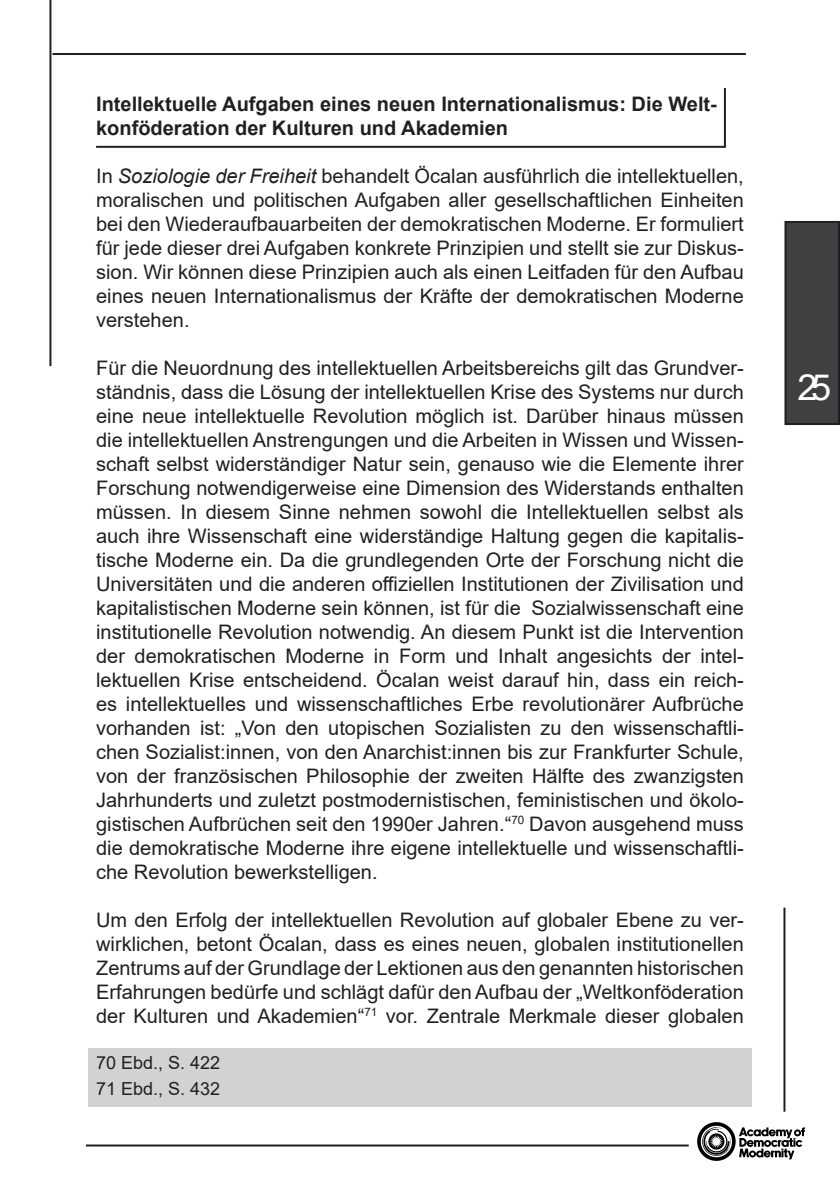
<style>
.page{position:relative;width:840px;height:1191px;background:#fff}
.page>*{position:absolute;margin:0;border:0;box-sizing:border-box;transform-origin:0 0}
.t1{font:36px "Arial";color:#fff}
.t2{font:20px/24px "Arial";color:#231f20;text-align:justify}
.Titles{font:700 20px/24px "Arial";color:#231f20}
.Footnote{font:18px "Arial";color:#231f20}
.s1{font-style:italic}
</style>
<div class="page">
<div style="left:785px;top:222px;width:53px;height:202px;background:#413f41"></div>
<div style="left:784px;top:221px;width:55px;height:204px;border:2px solid #231f20"></div>
<img style="left:697px;top:1111px;width:108px;height:50px">
<hr style="left:52px;top:53px;width:693px;height:2px;background:#231f20">
<hr style="left:49px;top:0;width:2px;height:366px;background:#231f20">
<hr style="left:86px;top:1144px;width:602px;height:2px;background:#231f20">
<hr style="left:783px;top:907px;width:2px;height:204px;background:#231f20">
<svg style="left:96px;top:88px;width:630px;height:60px"></svg>
<div style="left:88px;top:1048px;width:663px;height:33px;background:#d1d2d4"></div>
<div style="left:88px;top:1073px;width:663px;height:33px;background:#d1d2d4"></div>
<p class="Titles" style="left:96px;top:92px;width:622px">Intellektuelle Aufgaben eines neuen Internationalismus: Die Welt&shy;konföderation der Kulturen und Akademien</p>
<p class="t2" style="left:96px;top:163px;width:649px">In <span class="s1">Soziologie der Freiheit</span> behandelt Öcalan ausführlich die intellektuellen, moralischen und politischen Aufgaben aller gesellschaftlichen Einheiten bei den Wiederaufbauarbeiten der demokratischen Moderne. Er formuliert für jede dieser drei Aufgaben konkrete Prinzipien und stellt sie zur Diskus&shy;sion. Wir können diese Prinzipien auch als einen Leitfaden für den Aufbau eines neuen Internationalismus der Kräfte der demokratischen Moderne verstehen.</p>
<p class="t2" style="left:96px;top:355px;width:649px">Für die Neuordnung des intellektuellen Arbeitsbereichs gilt das Grundver&shy;ständnis, dass die Lösung der intellektuellen Krise des Systems nur durch eine neue intellektuelle Revolution möglich ist. Darüber hinaus müssen die intellektuellen Anstrengungen und die Arbeiten in Wissen und Wissen&shy;schaft selbst widerständiger Natur sein, genauso wie die Elemente ihrer Forschung notwendigerweise eine Dimension des Widerstands enthalten müssen. In diesem Sinne nehmen sowohl die Intellektuellen selbst als auch ihre Wissenschaft eine widerständige Haltung gegen die kapitalis&shy;tische Moderne ein. Da die grundlegenden Orte der Forschung nicht die Universitäten und die anderen offiziellen Institutionen der Zivilisation und kapitalistischen Moderne sein können, ist für die Sozialwissenschaft eine institutionelle Revolution notwendig. An diesem Punkt ist die Intervention der demokratischen Moderne in Form und Inhalt angesichts der intel&shy;lektuellen Krise entscheidend. Öcalan weist darauf hin, dass ein reich&shy;es intellektuelles und wissenschaftliches Erbe revolutionärer Aufbrüche vorhanden ist: „Von den utopischen Sozialisten zu den wissenschaftli&shy;chen Sozialist:innen, von den Anarchist:innen bis zur Frankfurter Schule, von der französischen Philosophie der zweiten Hälfte des zwanzigsten Jahrhunderts und zuletzt postmodernistischen, feministischen und ökolo&shy;gistischen Aufbrüchen seit den 1990er Jahren.“<sup>70</sup> Davon ausgehend muss die demokratische Moderne ihre eigene intellektuelle und wissenschaftli&shy;che Revolution bewerkstelligen.</p>
<p class="t2" style="left:96px;top:907px;width:649px">Um den Erfolg der intellektuellen Revolution auf globaler Ebene zu ver&shy;wirklichen, betont Öcalan, dass es eines neuen, globalen institutionellen Zentrums auf der Grundlage der Lektionen aus den genannten historischen Erfahrungen bedürfe und schlägt dafür den Aufbau der „Weltkonföderation der Kulturen und Akademien“<sup>71</sup> vor. Zentrale Merkmale dieser globalen</p>
<p class="Footnote" style="left:96px;top:1050px;width:126px">70 Ebd., S. 422</p>
<p class="Footnote" style="left:96px;top:1076px;width:126px">71 Ebd., S. 432</p>
<h1 class="t1" style="left:797px;top:362px;width:35px">25</h1>
</div>
